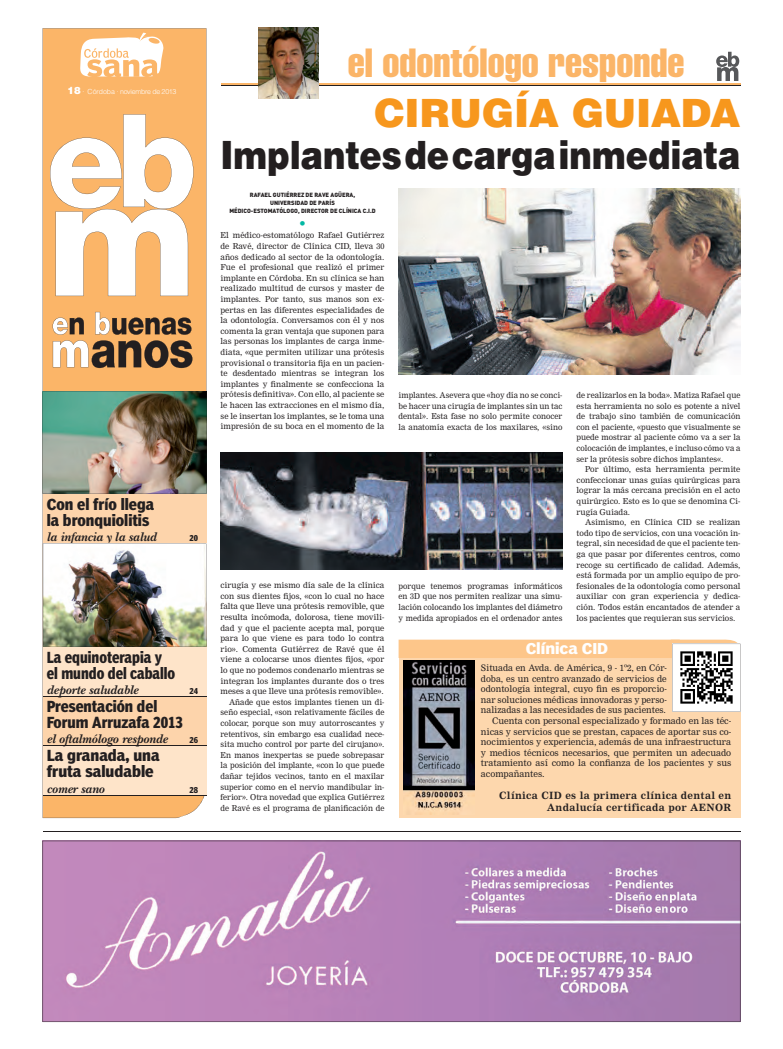
<style>
.page{position:relative;width:783px;height:1049px;background:#fff}
.page>*{position:absolute;margin:0;border:0;box-sizing:border-box;transform-origin:0 0}
.t1{font:extra-condensed 40px "Helvetica";color:#fbb568}
.t2{font:900 39px "Helvetica";color:#231f20;scale:.86 1}
.t3{font:900 39px "Helvetica";letter-spacing:-.01em;color:#f7971d}
.t4{font:15px/16px "Poynter Agate One Bold Con";color:#231f20}
.t5{font:15px/16px "Poynter Agate One Bold Con";color:#231f20;scale:.88 1}
.t6{font:15px/16px "Poynter Agate One Bold Con";color:#231f20;scale:.94 1}
.t7{font:700 14.7px "Poynter Agate One";color:#fff}
.t8{font:14px "DIN";color:#03b8a4}
.t9{font:italic 700 13px "New Baskerville";color:#231f20}
.t10{font:700 9.8px/11.8px "Nimrod";letter-spacing:.03em;color:#231f20;text-align:right}
.t11{font:8.8px "Nimrod";color:#231f20}
.t12{font:8px/10.6px "Nimrod";color:#231f20;text-align:justify}
.t13{font:8px "Poynter Agate One Bold Con";color:#231f20}
.t14{font:300 7px "Helvetica";letter-spacing:-.03em;color:#fff}
.t15{font:900 6px/8px "DIN";color:#231f20;text-align:center}
.s1{font-weight:900;font-size:10px}
</style>
<div class="page">
<div style="left:43px;top:28px;width:163px;height:790px;background:#fbb568"></div>
<svg style="left:53px;top:312px;width:139px;height:56px;background:#ab8660"></svg>
<svg style="left:80px;top:33px;width:84px;height:44px"></svg>
<svg style="left:50px;top:114px;width:143px;height:182px"></svg>
<svg style="left:716px;top:52px;width:23px;height:29px"></svg>
<hr style="left:220px;top:83px;width:520px;height:2px;background:#fbb568">
<hr style="left:220px;top:85px;width:520px;height:1px;background:#231f20">
<div style="left:43px;top:494px;width:163px;height:49px;background:#fdd4ab"></div>
<div style="left:43px;top:647px;width:163px;height:49px;background:#fee4c9"></div>
<div style="left:43px;top:696px;width:163px;height:50px;background:#fdd4ab"></div>
<div style="left:43px;top:746px;width:163px;height:50px;background:#fee4c9"></div>
<hr style="left:43px;top:696px;width:163px;height:1px;background:#231f20">
<hr style="left:43px;top:745px;width:163px;height:1px;background:#231f20">
<hr style="left:43px;top:796px;width:163px;height:1px;background:#231f20">
<img style="left:43px;top:392px;width:163px;height:102px">
<hr style="left:43px;top:831px;width:697px;height:1px;background:#231f20">
<img style="left:43px;top:544px;width:163px;height:103px">
<svg style="left:43px;top:841px;width:697px;height:181px;background:#b889ba"></svg>
<img style="left:398px;top:189px;width:342px;height:186px">
<img style="left:220px;top:453px;width:342px;height:117px">
<img style="left:258px;top:28px;width:60px;height:70px">
<div style="left:398px;top:658px;width:342px;height:159px;background:#fdd7ad"></div>
<div style="left:398px;top:640px;width:281px;height:18px;background:#fdc68a"></div>
<img style="left:403px;top:790px;width:71px;height:24px">
<img style="left:403px;top:660px;width:71px;height:130px">
<svg style="left:670px;top:639px;width:70px;height:73px;background:#b4b0ad"></svg>
<p class="t14" style="left:67px;top:89px;width:110px"><span class="s1">18</span> · Córdoba · noviembre de 2013</p>
<h3 class="t4" style="left:47px;top:498px;width:109px">Con el frío llega la bronquiolitis</h3>
<h3 class="t9" style="left:47px;top:532px;width:111px">la infancia y la salud</h3>
<p class="t13" style="left:189px;top:534px;width:10px">20</p>
<h3 class="t5" style="left:47px;top:650px;width:147px">La equinoterapia y el mundo del caballo</h3>
<h3 class="t6" style="left:47px;top:699px;width:146px">Presentación del<br>Forum Arruzafa 2013</h3>
<h3 class="t4" style="left:47px;top:748px;width:114px">La granada, una fruta saludable</h3>
<h3 class="t9" style="left:47px;top:685px;width:93px">deporte saludable</h3>
<p class="t13" style="left:189px;top:687px;width:10px">24</p>
<h3 class="t9" style="left:47px;top:735px;width:122px">el oftalmólogo responde</h3>
<p class="t13" style="left:189px;top:737px;width:10px">26</p>
<h3 class="t9" style="left:47px;top:784px;width:59px">comer sano</h3>
<p class="t13" style="left:189px;top:786px;width:10px">28</p>
<h1 class="t1" style="left:348px;top:48px;width:338px">el odontólogo responde</h1>
<h2 class="t3" style="left:374px;top:99px;width:367px">CIRUGÍA GUIADA</h2>
<h2 class="t2" style="left:220px;top:141px;width:605px">Implantes de carga inmediata</h2>
<p class="t15" style="left:229px;top:192px;width:148px">RAFAEL GUTIÉRREZ DE RAVE AGÜERA,<br>UNIVERSIDAD DE PARÍS<br>MÉDICO-ESTOMATÓLOGO, DIRECTOR DE CLÍNICA C.I.D</p>
<h3 class="t8" style="left:299px;top:218px;width:9px">•</h3>
<p class="t12" style="left:220px;top:231px;width:165px">El médico-estomatólogo Rafael Gutiérrez de Ravé, director de Clínica CID, lleva 30 años dedicado al sector de la odontología.<br>Fue el profesional que realizó el primer implante en Córdoba. En su clínica se han realizado multitud de cursos y master de implantes. Por tanto, sus manos son ex&shy;pertas en las diferentes especialidades de la odontología. Conversamos con él y nos comenta la gran ventaja que suponen para las personas los implantes de carga inme&shy;diata, «que permiten utilizar una prótesis provisional o transitoria fija en un pacien&shy;te desdentado mientras se integran los implantes y finalmente se confecciona la prótesis definitiva». Con ello, al paciente se le hacen las extracciones en el mismo día, se le insertan los implantes, se le toma una impresión de su boca en el momento de la</p>
<p class="t12" style="left:220px;top:581px;width:165px;text-align:right">cirugía y ese mismo día sale de la clínica con sus dientes fijos, «con lo cual no hace falta que lleve una prótesis removible, que resulta incómoda, dolorosa, tiene movili&shy;dad y que el paciente acepta mal, porque para lo que viene es para todo lo contra rio». Comenta Gutiérrez de Ravé que él viene a colocarse unos dientes fijos, «por lo que no podemos condenarlo mientras se integran los implantes durante dos o tres meses a que lleve una prótesis removible».<br>Añade que estos implantes tienen un di&shy;seño especial, «son relativamente fáciles de colocar, porque son muy autorroscantes y retentivos, sin embargo esa cualidad nece&shy;sita mucho control por parte del cirujano».<br>En manos inexpertas se puede sobrepasar la posición del implante, «con lo que puede dañar tejidos vecinos, tanto en el maxilar superior como en el nervio mandibular in&shy;ferior». Otra novedad que explica Gutiérrez de Ravé es el programa de planificación de</p>
<p class="t12" style="left:398px;top:390px;width:165px">implantes. Asevera que «hoy día no se conci&shy;be hacer una cirugía de implantes sin un tac dental». Esta fase no solo permite conocer la anatomía exacta de los maxilares, «sino</p>
<p class="t12" style="left:398px;top:581px;width:165px">porque tenemos programas informáticos en 3D que nos permiten realizar una simu&shy;lación colocando los implantes del diámetro y medida apropiados en el ordenador antes</p>
<p class="t12" style="left:576px;top:390px;width:165px">de realizarlos en la boda». Matiza Rafael que esta herramienta no solo es potente a nivel de trabajo sino también de comunicación con el paciente, «puesto que visualmente se puede mostrar al paciente cómo va a ser la colocación de implantes, e incluso cómo va a ser la prótesis sobre dichos implantes«.</p>
<p class="t12" style="left:576px;top:465px;width:165px;text-indent:9px">Por último, esta herramienta permite confeccionar unas guías quirúrgicas para lograr la más cercana precisión en el acto quirúrgico. Esto es lo que se denomina Ci&shy;rugía Guiada.</p>
<p class="t12" style="left:576px;top:518px;width:165px;text-indent:9px">Asimismo, en Clínica CID se realizan todo tipo de servicios, con una vocación in&shy;tegral, sin necesidad de que el paciente ten&shy;ga que pasar por diferentes centros, como recoge su certificado de calidad. Además, está formada por un amplio equipo de pro&shy;fesionales de la odontología como personal auxiliar con gran experiencia y dedica&shy;ción. Todos están encantados de atender a los pacientes que requieran sus servicios.</p>
<h3 class="t7" style="left:525px;top:642px;width:84px">Clínica CID</h3>
<p class="t11" style="left:480px;top:664px;width:187px">Situada en Avda. de América, 9 - 1º2, en Cór-</p>
<p class="t11" style="left:480px;top:675px;width:187px">doba, es un centro avanzado de servicios de</p>
<p class="t11" style="left:480px;top:685px;width:187px">odontología integral, cuyo fin es proporcio-</p>
<p class="t11" style="left:480px;top:696px;width:187px">nar soluciones médicas innovadoras y perso-</p>
<p class="t11" style="left:480px;top:707px;width:186px">nalizadas a las necesidades de sus pacientes.</p>
<p class="t11" style="left:492px;top:717px;width:241px">Cuenta con personal especializado y formado en las téc-</p>
<p class="t11" style="left:480px;top:728px;width:252px">nicas y servicios que se prestan, capaces de aportar sus co-</p>
<p class="t11" style="left:480px;top:738px;width:252px">nocimientos y experiencia, además de una infraestructura</p>
<p class="t11" style="left:480px;top:749px;width:252px">y medios técnicos necesarios, que permiten un adecuado</p>
<p class="t11" style="left:480px;top:760px;width:252px">tratamiento así como la confianza de los pacientes y sus</p>
<p class="t11" style="left:480px;top:770px;width:65px">acompañantes.</p>
<p class="t10" style="left:499px;top:790px;width:233px">Clínica CID es la primera clínica dental en<br>Andalucía certificada por AENOR</p>
</div>
